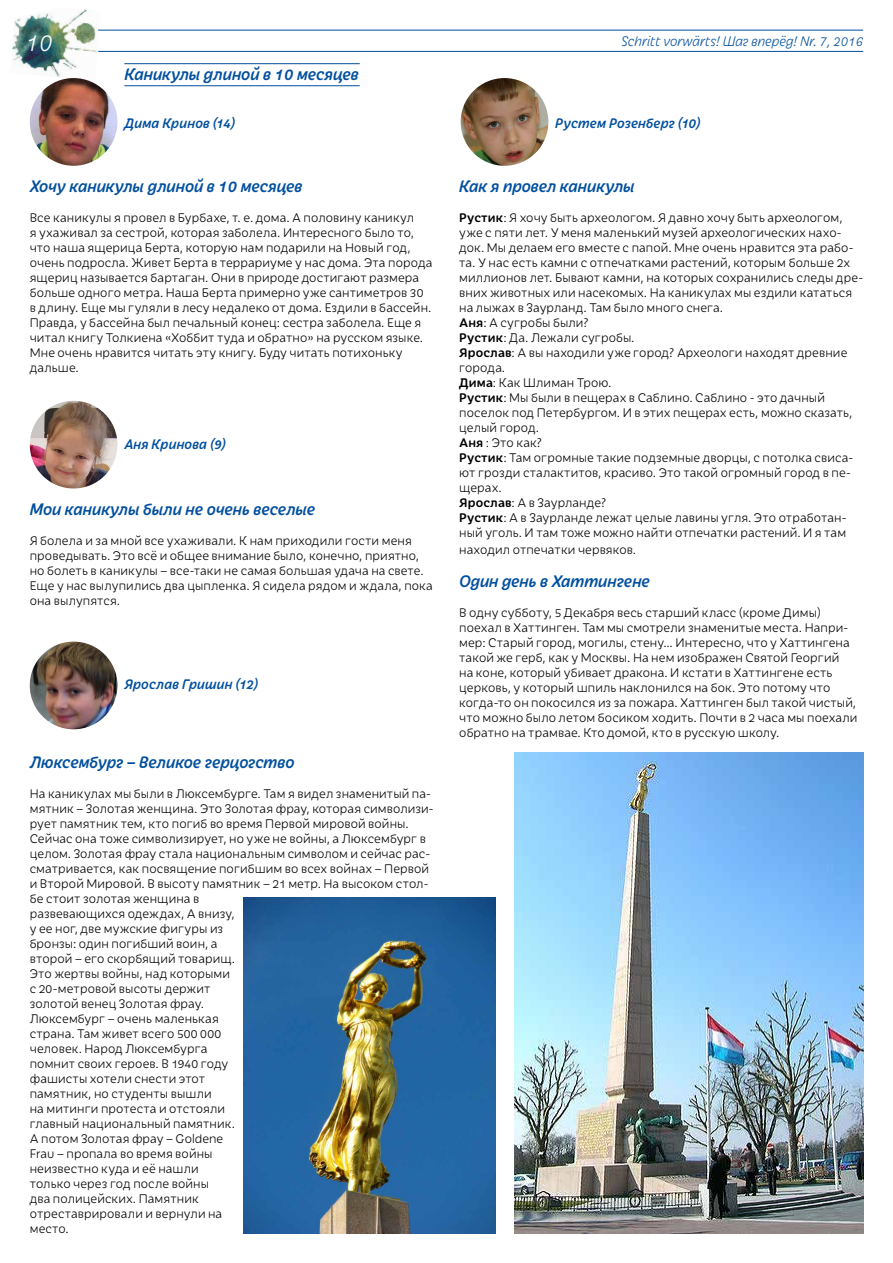
<style>
.page{position:relative;width:893px;height:1263px;background:#fff}
.page>*{position:absolute;margin:0;border:0;box-sizing:border-box;transform-origin:0 0}
.t1{font:italic 300 27px "Iskra";color:#fff}
.t2{font:italic 500 18px "Iskra";color:#004f9f}
.t3{font:italic 500 15px "Iskra";letter-spacing:.01em;color:#004f9f}
.t4{font:italic 300 15px "Iskra";color:#004f9f}
.t5{font:300 13.5px/15px "Iskra";letter-spacing:.005em;color:#000}
.s1{font-weight:500}
</style>
<div class="page">
<img style="left:12px;top:9px;width:88px;height:71px">
<hr style="left:98px;top:30px;width:765px;height:1px;background:#004f9f">
<hr style="left:98px;top:51px;width:765px;height:1px;background:#004f9f">
<hr style="left:124px;top:63px;width:236px;height:1px;background:#004f9f">
<hr style="left:124px;top:85px;width:236px;height:1px;background:#004f9f">
<img style="left:514px;top:753px;width:349px;height:481px">
<img style="left:244px;top:897px;width:252px;height:336px">
<img style="left:30px;top:78px;width:87px;height:88px;border-radius:44px">
<img style="left:461px;top:78px;width:87px;height:88px;border-radius:44px">
<img style="left:30px;top:401px;width:87px;height:87px;border-radius:44px">
<img style="left:30px;top:642px;width:87px;height:87px;border-radius:44px">
<h1 class="t1" style="left:26px;top:25px;width:29px">10</h1>
<p class="t4" style="left:621px;top:31px;width:243px">Schritt vorwärts! Шаг вперёд! Nr. 7, 2016</p>
<h2 class="t2" style="left:124px;top:61px;width:236px">Каникулы длиной в 10 месяцев</h2>
<p class="t3" style="left:124px;top:112px;width:112px">Дима Кринов (14)</p>
<p class="t3" style="left:555px;top:112px;width:147px">Рустем Розенберг (10)</p>
<h2 class="t2" style="left:30px;top:174px;width:274px">Хочу каникулы длиной в 10 месяцев</h2>
<p class="t5" style="left:30px;top:210px;width:404px">Все каникулы я провел в Бурбахе, т. е. дома. А половину каникул<br>я ухаживал за сестрой, которая заболела. Интересного было то, что наша ящерица Берта, которую нам подарили на Новый год, очень подросла. Живет Берта в террариуме у нас дома. Эта порода ящериц называется бартаган. Они в природе достигают размера больше одного метра. Наша Берта примерно уже сантиметров 30 в длину. Еще мы гуляли в лесу недалеко от дома. Ездили в бассейн.<br>Правда, у бассейна был печальный конец: сестра заболела. Еще я читал книгу Толкиена «Хоббит туда и обратно» на русском языке.<br>Мне очень нравится читать эту книгу. Буду читать потихоньку дальше.</p>
<p class="t3" style="left:124px;top:433px;width:103px">Аня Кринова (9)</p>
<h2 class="t2" style="left:30px;top:497px;width:287px">Мои каникулы были не очень веселые</h2>
<p class="t5" style="left:30px;top:533px;width:405px">Я болела и за мной все ухаживали. К нам приходили гости меня проведывать. Это всё и общее внимание было, конечно, приятно, но болеть в каникулы – все-таки не самая большая удача на свете.<br>Еще у нас вылупились два цыпленка. Я сидела рядом и ждала, пока она вылупятся.</p>
<p class="t3" style="left:124px;top:673px;width:135px">Ярослав Гришин (12)</p>
<h2 class="t2" style="left:30px;top:749px;width:266px">Люксембург – Великое герцогство</h2>
<p class="t5" style="left:30px;top:785px;width:405px">На каникулах мы были в Люксембурге. Там я видел знаменитый па&shy;мятник – Золотая женщина. Это Золотая фрау, которая символизи&shy;рует памятник тем, кто погиб во время Первой мировой войны.<br>Сейчас она тоже символизирует, но уже не войны, а Люксембург в целом. Золотая фрау стала национальным символом и сейчас рас&shy;сматривается, как посвящение погибшим во всех войнах – Первой и Второй Мировой. В высоту памятник – 21 метр. На высоком стол&shy;бе стоит золотая женщина в<br>развевающихся одеждах, А внизу,<br>у ее ног, две мужские фигуры из<br>бронзы: один погибший воин, а<br>второй – его скорбящий товарищ.<br>Это жертвы войны, над которыми<br>с 20-метровой высоты держит<br>золотой венец Золотая фрау.<br>Люксембург – очень маленькая<br>страна. Там живет всего 500 000<br>человек. Народ Люксембурга<br>помнит своих героев. В 1940 году<br>фашисты хотели снести этот<br>памятник, но студенты вышли<br>на митинги протеста и отстояли<br>главный национальный памятник.<br>А потом Золотая фрау – Goldene<br>Frau – пропала во время войны<br>неизвестно куда и её нашли<br>только через год после войны<br>два полицейских. Памятник<br>отреставрировали и вернули на<br>место.</p>
<h2 class="t2" style="left:459px;top:174px;width:177px">Как я провел каникулы</h2>
<p class="t5" style="left:459px;top:210px;width:405px"><span class="s1">Рустик</span>: Я хочу быть археологом. Я давно хочу быть археологом, уже с пяти лет. У меня маленький музей археологических нахо&shy;док. Мы делаем его вместе с папой. Мне очень нравится эта рабо&shy;та. У нас есть камни с отпечатками растений, которым больше 2х миллионов лет. Бывают камни, на которых сохранились следы дре&shy;вних животных или насекомых. На каникулах мы ездили кататься на лыжах в Заурланд. Там было много снега.<br><span class="s1">Аня</span>: А сугробы были?<br><span class="s1">Рустик</span>: Да. Лежали сугробы.<br><span class="s1">Ярослав</span>: А вы находили уже город? Археологи находят древние города.<br><span class="s1">Дима</span>: Как Шлиман Трою.<br><span class="s1">Рустик</span>: Мы были в пещерах в Саблино. Саблино - это дачный поселок под Петербургом. И в этих пещерах есть, можно сказать, целый город.<br><span class="s1">Аня</span> : Это как?<br><span class="s1">Рустик</span>: Там огромные такие подземные дворцы, с потолка свиса&shy;ют грозди сталактитов, красиво. Это такой огромный город в пе&shy;щерах.<br><span class="s1">Ярослав</span>: А в Заурланде?<br><span class="s1">Рустик</span>: А в Заурланде лежат целые лавины угля. Это отработан&shy;ный уголь. И там тоже можно найти отпечатки растений. И я там</p>
<p class="t5" style="left:459px;top:541px;width:178px">находил отпечатки червяков.</p>
<h2 class="t2" style="left:459px;top:568px;width:192px">Один день в Хаттингене</h2>
<p class="t5" style="left:459px;top:604px;width:400px">В одну субботу, 5 Декабря весь старший класс (кроме Димы) поехал в Хаттинген. Там мы смотрели знаменитые места. Напри&shy;мер: Старый город, могилы, стену... Интересно, что у Хаттингена такой же герб, как у Москвы. На нем изображен Святой Георгий<br>на коне, который убивает дракона. И кстати в Хаттингене есть церковь, у который шпиль наклонился на бок. Это потому что когда-то он покосился из за пожара. Хаттинген был такой чистый, что можно было летом босиком ходить. Почти в 2 часа мы поехали обратно на трамвае. Кто домой, кто в русскую школу.</p>
</div>
